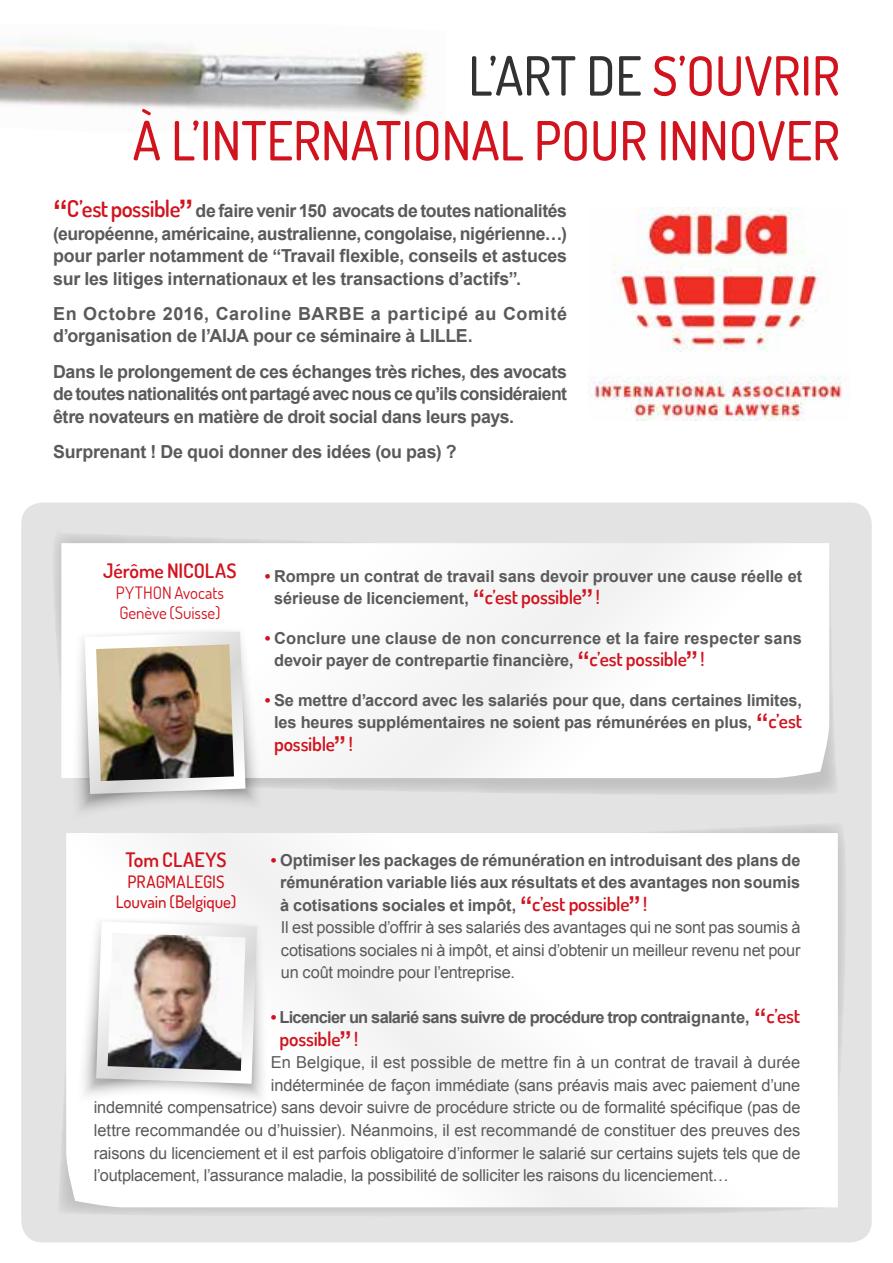
<style>
.page{position:relative;width:893px;height:1263px;background:#fff}
.page>*{position:absolute;margin:0;border:0;box-sizing:border-box;transform-origin:0 0}
.t1{font:500 54px/64.8px "Dosis";color:#d1131e;text-align:right;scale:.95 1}
.t2{font:600 19.95px "Dosis";letter-spacing:-.01em;color:#d1131e}
.t3{font:600 19.5px "Dosis";letter-spacing:-.01em;color:#d1131e}
.t4{font:700 18px/22.5px "Arial";letter-spacing:-.01em;color:#5a5a5a;text-align:justify}
.t5{font:700 18px/22.5px "Arial";letter-spacing:.015em;color:#5a5a5a}
.t6{font:500 17.1px/20.5px "Dosis";color:#d1131e;text-align:center}
.t7{font:17.1px/20.5px "Dosis";letter-spacing:-.005em;color:#d1131e}
.t8{font:16.5px/22.5px "Arial";letter-spacing:-.01em;color:#5a5a5a}
.t9{font:700 16.5px/22.5px "Arial";letter-spacing:-.01em;color:#5a5a5a}
.t10{font:700 16.5px "Arial";letter-spacing:-.045em;color:#5a5a5a}
.s1{color:#323232}
.s2{font-size:29.7px;color:#d1131e}
.s3{font-family:"Dosis";font-weight:600;font-size:23.1px;color:#d1131e}
.s4{color:#d1131e}
.s5{font-size:24.75px;color:#d1131e}
.s6{font-family:"Dosis";font-weight:600;font-size:19.5px;color:#d1131e}
.s7{font-family:"Arial";font-weight:700;font-size:24.75px}
.s8{font-weight:700;color:#d1131e}
.s9{font-weight:700}
.s10{font-weight:700;font-size:24.75px;color:#d1131e}
</style>
<div class="page">
<div style="left:21px;top:502px;width:851px;height:740px;background:#e3e3e3;border-radius:21px"></div>
<img style="left:0;top:39px;width:427px;height:78px">
<svg style="left:55px;top:534px;width:781px;height:260px"></svg>
<svg style="left:61px;top:543px;width:768px;height:235px"></svg>
<svg style="left:60px;top:825px;width:785px;height:389px"></svg>
<svg style="left:66px;top:833px;width:772px;height:374px"></svg>
<img style="left:588px;top:208px;width:261px;height:212px">
<svg style="left:67px;top:623px;width:204px;height:207px"></svg>
<img style="left:96px;top:644px;width:138px;height:137px">
<svg style="left:70px;top:914px;width:205px;height:202px"></svg>
<img style="left:108px;top:933px;width:138px;height:138px">
<h1 class="t1" style="left:133px;top:42px;width:746px"><span class="s1">L’ART DE</span> S’OUVRIR<br>À L’INTERNATIONAL POUR INNOVER</h1>
<p class="t4" style="left:53px;top:200px;width:516px"><span class="s2">“</span><span class="s3">C’est possible</span><span class="s2">”</span> de faire venir 150 avocats de toutes nationalités (européenne, américaine, australienne, congolaise, nigérienne…) pour parler notamment de “Travail flexible, conseils et astuces sur les litiges internationaux et les transactions d’actifs”.</p>
<p class="t5" style="left:53px;top:303px;width:515px">En Octobre 2016, Caroline BARBE a participé au Comité d’organisation de l’AIJA pour ce séminaire à LILLE.</p>
<p class="t4" style="left:53px;top:361px;width:516px">Dans le prolongement de ces échanges très riches, des avocats de toutes nationalités ont partagé avec nous ce qu’ils considéraient être novateurs en matière de droit social dans leurs pays.</p>
<p class="t4" style="left:53px;top:441px;width:405px">Surprenant ! De quoi donner des idées (ou pas) ?</p>
<p class="t2" style="left:103px;top:558px;width:135px">Jérôme NICOLAS</p>
<p class="t7" style="left:116px;top:582px;width:110px">PYTHON Avocats<br>Genève (Suisse)</p>
<p class="t9" style="left:274px;top:565px;width:529px;text-indent:-9px"><span class="s4">•</span> Rompre un contrat de travail sans devoir prouver une cause réelle et sérieuse de licenciement, <span class="s5">“</span><span class="s6">c’est possible</span><span class="s5">”</span><span class="s6">!</span></p>
<p class="t9" style="left:274px;top:627px;width:529px;text-indent:-9px"><span class="s4">•</span> Conclure une clause de non concurrence et la faire respecter sans devoir payer de contrepartie financière, <span class="s5">“</span><span class="s6">c’est possible</span><span class="s5">”</span><span class="s6">!</span></p>
<p class="t9" style="left:265px;top:689px;width:539px;text-align:center"><span class="s4">•</span> Se mettre d’accord avec les salariés pour que, dans certaines limites, les heures supplémentaires ne soient pas rémunérées en plus, <span class="s5">“</span><span class="s6">c’est</span></p>
<p class="t3" style="left:274px;top:731px;width:80px">possible<span class="s7">”</span>!</p>
<p class="t2" style="left:125px;top:847px;width:103px">Tom CLAEYS</p>
<p class="t6" style="left:116px;top:870px;width:122px">PRAGMALEGIS<br>Louvain (Belgique)</p>
<p class="t8" style="left:280px;top:849px;width:522px;text-indent:-9px"><span class="s8">•</span> <span class="s9">Optimiser les packages de rémunération en introduisant des plans de rémunération variable liés aux résultats et des avantages non soumis à cotisations sociales et impôt,</span> <span class="s10">“</span><span class="s6">c’est possible</span><span class="s10">”</span><span class="s6">!<br></span>Il est possible d’offrir à ses salariés des avantages qui ne sont pas soumis à cotisations sociales ni à impôt, et ainsi d’obtenir un meilleur revenu net pour un coût moindre pour l’entreprise.</p>
<p class="t10" style="left:271px;top:1007px;width:531px"><span class="s4">•</span> Licencier un salarié sans suivre de procédure trop contraignante, <span class="s5">“</span><span class="s6">c’est</span></p>
<p class="t3" style="left:280px;top:1026px;width:80px">possible<span class="s7">”</span>!</p>
<p class="t8" style="left:271px;top:1051px;width:531px">En Belgique, il est possible de mettre fin à un contrat de travail à durée</p>
<p class="t8" style="left:271px;top:1074px;width:531px">indéterminée de façon immédiate (sans préavis mais avec paiement d’une</p>
<p class="t8" style="left:94px;top:1096px;width:708px">indemnité compensatrice) sans devoir suivre de procédure stricte ou de formalité spécifique (pas de</p>
<p class="t8" style="left:94px;top:1119px;width:708px">lettre recommandée ou d’huissier). Néanmoins, il est recommandé de constituer des preuves des</p>
<p class="t8" style="left:94px;top:1141px;width:708px">raisons du licenciement et il est parfois obligatoire d’informer le salarié sur certains sujets tels que de</p>
<p class="t8" style="left:94px;top:1164px;width:637px">l’outplacement, l’assurance maladie, la possibilité de solliciter les raisons du licenciement…</p>
</div>
